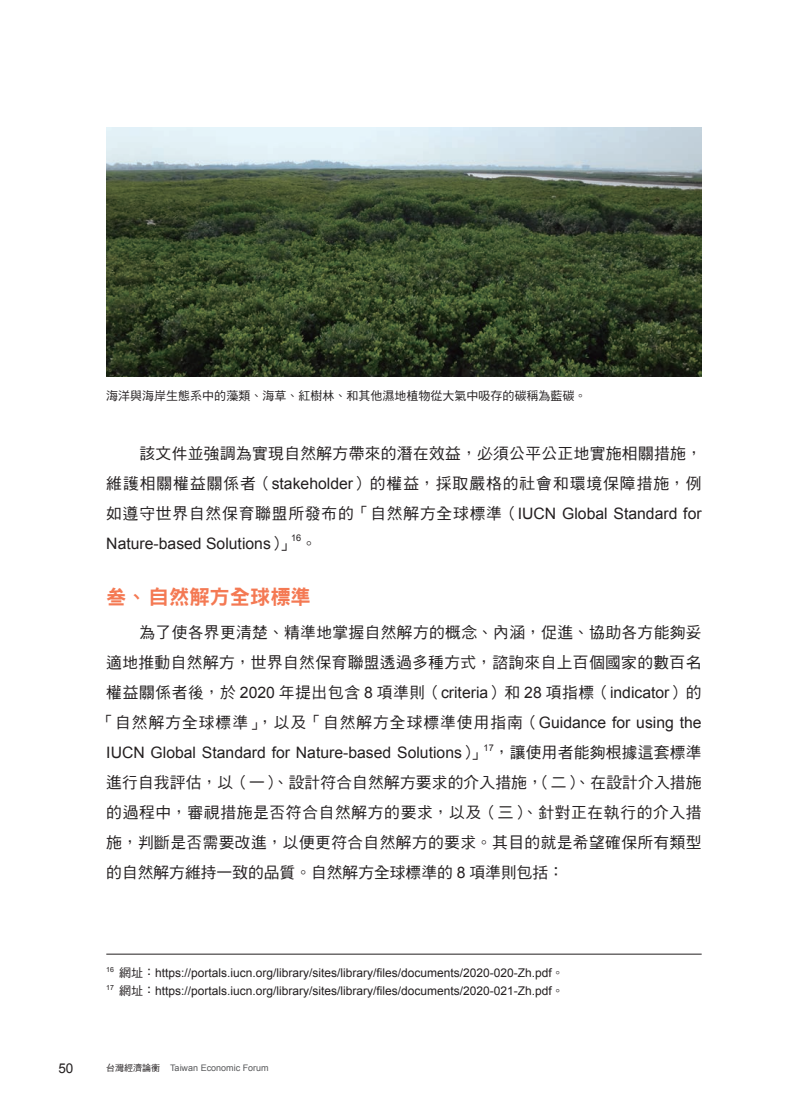
<style>
.page{position:relative;width:808px;height:1106px;background:#fff}
.page>*{position:absolute;margin:0;border:0;box-sizing:border-box;transform-origin:0 0}
.t1{font:20.25px "DF Hei Std W9";color:#f47953}
.t2{font:15.75px/30px "DF Hei Std W5";letter-spacing:.025em;color:#231f20;text-align:justify}
.t3{font:15.75px "Arial";color:#231f20}
.t4{font:13.5px "Arial";color:#231f20}
.t5{font:12px "Arial";color:#231f20}
.t6{font:12px "DF Hei Std W5";color:#231f20}
.t7{font:9.15px "Arial";color:#231f20}
.t8{font:9px "Arial";color:#57585a}
.t9{font:7.05px "Arial";color:#231f20}
.s1{font-family:"Arial"}
.s2{font-family:"DF Hei Std W5"}
.s3{font-family:"DF Hei Std W5";color:#231f20}
</style>
<div class="page">
<hr style="left:106px;top:953px;width:596px;height:1px;background:#231f20">
<img style="left:106px;top:128px;width:596px;height:248px">
<p class="t6" style="left:106px;top:389px;width:482px">海洋與海岸生態系中的藻類、海草、紅樹林、和其他濕地植物從大氣中吸存的碳稱為藍碳。</p>
<p class="t2" style="left:106px;top:437px;width:597px;text-indent:33px">該文件並強調為實現自然解方帶來的潛在效益，必須公平公正地實施相關措施，維護相關權益關係者（<span class="s1">stakeholder</span>）的權益，採取嚴格的社會和環境保障措施，例如遵守世界自然保育聯盟所發布的「自然解方全球標準（<span class="s1">IUCN Global Standard for</span></p>
<p class="t3" style="left:106px;top:532px;width:212px">Nature-based Solutions<span class="s2">）」。</span></p>
<p class="t7" style="left:291px;top:531px;width:12px">16</p>
<p class="t1" style="left:106px;top:585px;width:206px">叁、自然解方全球標準</p>
<p class="t2" style="left:98px;top:617px;width:605px;text-align:right">為了使各界更清楚、精準地掌握自然解方的概念、內涵，促進、協助各方能夠妥<br>適地推動自然解方，世界自然保育聯盟透過多種方式，諮詢來自上百個國家的數百名權益關係者後，於 <span class="s1">2020</span> 年提出包含 <span class="s1">8</span> 項準則（<span class="s1">criteria</span>）和 <span class="s1">28</span> 項指標（<span class="s1">indicator</span>）的「自然解方全球標準」，以及「自然解方全球標準使用指南（<span class="s1">Guidance for using the</span></p>
<p class="t3" style="left:106px;top:742px;width:381px">IUCN Global Standard for Nature-based Solutions<span class="s2">）」</span></p>
<p class="t7" style="left:484px;top:741px;width:12px">17</p>
<p class="t2" style="left:106px;top:737px;width:597px;text-indent:387px">，讓使用者能夠根據這套標準進行自我評估，以（一）、設計符合自然解方要求的介入措施，（二）、在設計介入措施的過程中，審視措施是否符合自然解方的要求，以及（三）、針對正在執行的介入措施，判斷是否需要改進，以便更符合自然解方的要求。其目的就是希望確保所有類型的自然解方維持一致的品質。自然解方全球標準的 <span class="s1">8</span> 項準則包括：</p>
<p class="t9" style="left:106px;top:964px;width:9px">16</p>
<p class="t5" style="left:119px;top:965px;width:446px"><span class="s2">網址：</span>https://portals.iucn.org/library/sites/library/files/documents/2020-020-Zh.pdf<span class="s2">。</span></p>
<p class="t9" style="left:106px;top:982px;width:9px">17</p>
<p class="t5" style="left:119px;top:983px;width:446px"><span class="s2">網址：</span>https://portals.iucn.org/library/sites/library/files/documents/2020-021-Zh.pdf<span class="s2">。</span></p>
<p class="t4" style="left:58px;top:1059px;width:17px">50</p>
<p class="t8" style="left:106px;top:1062px;width:164px"><span class="s3">台灣經濟論衡</span> Taiwan Economic Forum</p>
</div>
